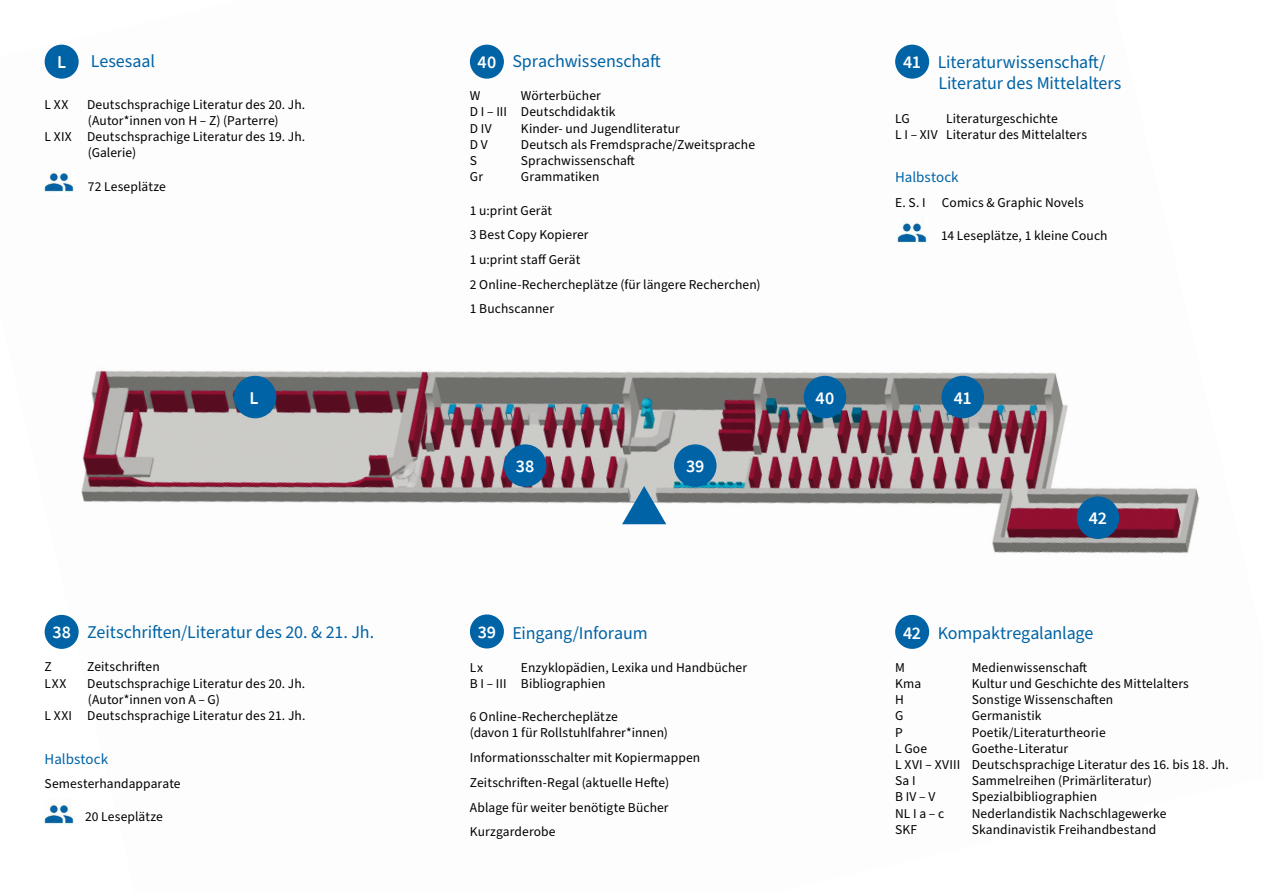
<style>
.page{position:relative;width:1263px;height:893px;background:#fff}
.page>*{position:absolute;margin:0;border:0;box-sizing:border-box;transform-origin:0 0}
.t1{font:18px/21.6px "Source Sans Pro";letter-spacing:-.005em;color:#0063a6}
.t2{font:600 18px "Source Sans Pro";letter-spacing:-.005em;color:#fff}
.t3{font:15px "Source Sans Pro";color:#0063a6}
.t4{font:13.5px/16.2px "Source Sans Pro";letter-spacing:.005em;color:#000}
</style>
<div class="page">
<img style="left:44px;top:44px;width:1155px;height:780px">
<svg style="left:622px;top:486px;width:44px;height:38px;background:#6394b4"></svg>
<div style="left:45px;top:615px;width:34px;height:34px;background:#0063a6;border-radius:50%"></div>
<div style="left:470px;top:45px;width:34px;height:34px;background:#0063a6;border-radius:50%"></div>
<div style="left:895px;top:45px;width:34px;height:34px;background:#0063a6;border-radius:50%"></div>
<div style="left:895px;top:615px;width:34px;height:34px;background:#0063a6;border-radius:50%"></div>
<div style="left:45px;top:45px;width:34px;height:34px;background:#0063a6;border-radius:50%"></div>
<div style="left:470px;top:614px;width:34px;height:34px;background:#0063a6;border-radius:50%"></div>
<div style="left:234px;top:376px;width:42px;height:42px;background:#0063a6;border-radius:50%"></div>
<div style="left:504px;top:444px;width:42px;height:43px;background:#0063a6;border-radius:50%"></div>
<div style="left:804px;top:376px;width:42px;height:42px;background:#0063a6;border-radius:50%"></div>
<div style="left:941px;top:376px;width:43px;height:42px;background:#0063a6;border-radius:50%"></div>
<div style="left:1077px;top:496px;width:42px;height:43px;background:#0063a6;border-radius:50%"></div>
<div style="left:674px;top:444px;width:42px;height:43px;background:#0063a6;border-radius:50%"></div>
<img style="left:45px;top:166px;width:30px;height:29px">
<img style="left:897px;top:217px;width:30px;height:28px">
<img style="left:45px;top:798px;width:30px;height:27px">
<h1 class="t2" style="left:57px;top:51px;width:11px">L</h1>
<h1 class="t1" style="left:91px;top:51px;width:66px">Lesesaal</h1>
<p class="t4" style="left:45px;top:97px;width:25px">L XX</p>
<p class="t4" style="left:87px;top:97px;width:220px">Deutschsprachige Literatur des 20. Jh.</p>
<p class="t4" style="left:88px;top:113px;width:192px">(Autor*innen von H – Z) (Parterre)</p>
<p class="t4" style="left:45px;top:129px;width:262px">L XIX Deutschsprachige Literatur des 19. Jh.</p>
<p class="t4" style="left:88px;top:145px;width:50px">(Galerie)</p>
<p class="t4" style="left:88px;top:178px;width:79px">72 Leseplätze</p>
<h1 class="t1" style="left:512px;top:51px;width:150px">Sprachwissenschaft</h1>
<h1 class="t2" style="left:477px;top:51px;width:20px">40</h1>
<h1 class="t1" style="left:938px;top:52px;width:185px">Literaturwissenschaft/<br>Literatur des Mittelalters</h1>
<p class="t4" style="left:895px;top:110px;width:16px">LG</p>
<h1 class="t2" style="left:903px;top:51px;width:19px">41</h1>
<p class="t4" style="left:470px;top:88px;width:147px;text-indent:51px">Wörterbücher<br>D I – III Deutschdidaktik<br>D IV</p>
<p class="t4" style="left:470px;top:88px;width:12px">W</p>
<p class="t4" style="left:895px;top:110px;width:193px;text-indent:51px">Literaturgeschichte<br>L I – XIV Literatur des Mittelalters</p>
<p class="t3" style="left:895px;top:167px;width:65px">Halbstock</p>
<p class="t4" style="left:895px;top:195px;width:190px">E. S. I Comics &amp; Graphic Novels</p>
<p class="t4" style="left:941px;top:228px;width:168px">14 Leseplätze, 1 kleine Couch</p>
<p class="t4" style="left:521px;top:121px;width:160px">Kinder- und Jugendliteratur</p>
<p class="t4" style="left:470px;top:137px;width:19px">D V</p>
<p class="t4" style="left:521px;top:137px;width:236px">Deutsch als Fremdsprache/Zweitsprache</p>
<p class="t4" style="left:470px;top:153px;width:9px">S</p>
<p class="t4" style="left:521px;top:153px;width:116px">Sprachwissenschaft</p>
<p class="t4" style="left:470px;top:169px;width:15px">Gr</p>
<p class="t4" style="left:521px;top:169px;width:80px">Grammatiken</p>
<p class="t4" style="left:470px;top:198px;width:292px;line-height:24.8px">1 u:print Gerät<br>3 Best Copy Kopierer<br>1 u:print staff Gerät<br>2 Online-Rechercheplätze (für längere Recherchen)<br>1 Buchscanner</p>
<h1 class="t2" style="left:250px;top:386px;width:11px">L</h1>
<h1 class="t2" style="left:816px;top:386px;width:20px">40</h1>
<h1 class="t2" style="left:954px;top:386px;width:19px">41</h1>
<h1 class="t2" style="left:516px;top:455px;width:20px">38</h1>
<h1 class="t2" style="left:686px;top:455px;width:20px">39</h1>
<h1 class="t2" style="left:1089px;top:507px;width:20px">42</h1>
<h1 class="t1" style="left:87px;top:622px;width:288px">Zeitschriften/Literatur des 20. &amp; 21. Jh.</h1>
<h1 class="t2" style="left:52px;top:620px;width:20px">38</h1>
<h1 class="t1" style="left:512px;top:622px;width:137px">Eingang/Inforaum</h1>
<p class="t4" style="left:470px;top:660px;width:15px">Lx</p>
<h1 class="t2" style="left:478px;top:620px;width:20px">39</h1>
<p class="t4" style="left:45px;top:659px;width:9px">Z</p>
<p class="t4" style="left:87px;top:659px;width:74px">Zeitschriften</p>
<p class="t4" style="left:45px;top:675px;width:23px">LXX</p>
<p class="t4" style="left:87px;top:675px;width:220px">Deutschsprachige Literatur des 20. Jh.</p>
<p class="t4" style="left:88px;top:692px;width:134px">(Autor*innen von A – G)</p>
<p class="t4" style="left:45px;top:708px;width:262px">L XXI Deutschsprachige Literatur des 21. Jh.</p>
<p class="t3" style="left:45px;top:748px;width:65px">Halbstock</p>
<p class="t4" style="left:45px;top:776px;width:137px">Semesterhandapparate</p>
<p class="t4" style="left:85px;top:809px;width:79px">20 Leseplätze</p>
<p class="t4" style="left:470px;top:660px;width:279px;text-indent:51px">Enzyklopädien, Lexika und Handbücher<br>B I – III Bibliographien</p>
<p class="t4" style="left:470px;top:709px;width:200px">6 Online-Rechercheplätze<br>(davon 1 für Rollstuhlfahrer*innen)</p>
<p class="t4" style="left:470px;top:746px;width:232px;line-height:24.8px">Informationsschalter mit Kopiermappen Zeitschriften-Regal (aktuelle Hefte)<br>Ablage für weiter benötigte Bücher Kurzgarderobe</p>
<h1 class="t2" style="left:903px;top:621px;width:20px">42</h1>
<h1 class="t1" style="left:938px;top:622px;width:157px">Kompaktregalanlage</h1>
<p class="t4" style="left:895px;top:660px;width:11px">M</p>
<p class="t4" style="left:972px;top:660px;width:117px">Medienwissenschaft</p>
<p class="t4" style="left:895px;top:676px;width:28px">Kma</p>
<p class="t4" style="left:972px;top:676px;width:219px">Kultur und Geschichte des Mittelalters</p>
<p class="t4" style="left:895px;top:692px;width:10px">H</p>
<p class="t4" style="left:972px;top:692px;width:143px">Sonstige Wissenschaften</p>
<p class="t4" style="left:895px;top:708px;width:10px">G</p>
<p class="t4" style="left:972px;top:708px;width:71px">Germanistik</p>
<p class="t4" style="left:895px;top:724px;width:9px">P</p>
<p class="t4" style="left:972px;top:724px;width:135px">Poetik/Literaturtheorie</p>
<p class="t4" style="left:895px;top:741px;width:33px">L Goe</p>
<p class="t4" style="left:895px;top:741px;width:335px;text-indent:77px">Goethe-Literatur<br>L XVI – XVIII Deutschsprachige Literatur des 16. bis 18. Jh.<br>Sa I</p>
<p class="t4" style="left:972px;top:773px;width:182px">Sammelreihen (Primärliteratur)</p>
<p class="t4" style="left:895px;top:789px;width:42px">B IV – V</p>
<p class="t4" style="left:972px;top:789px;width:127px">Spezialbibliographien</p>
<p class="t4" style="left:895px;top:805px;width:51px">NL I a – c</p>
<p class="t4" style="left:972px;top:805px;width:196px">Nederlandistik Nachschlagewerke</p>
<p class="t4" style="left:895px;top:822px;width:24px">SKF</p>
<p class="t4" style="left:972px;top:822px;width:186px">Skandinavistik Freihandbestand</p>
</div>
